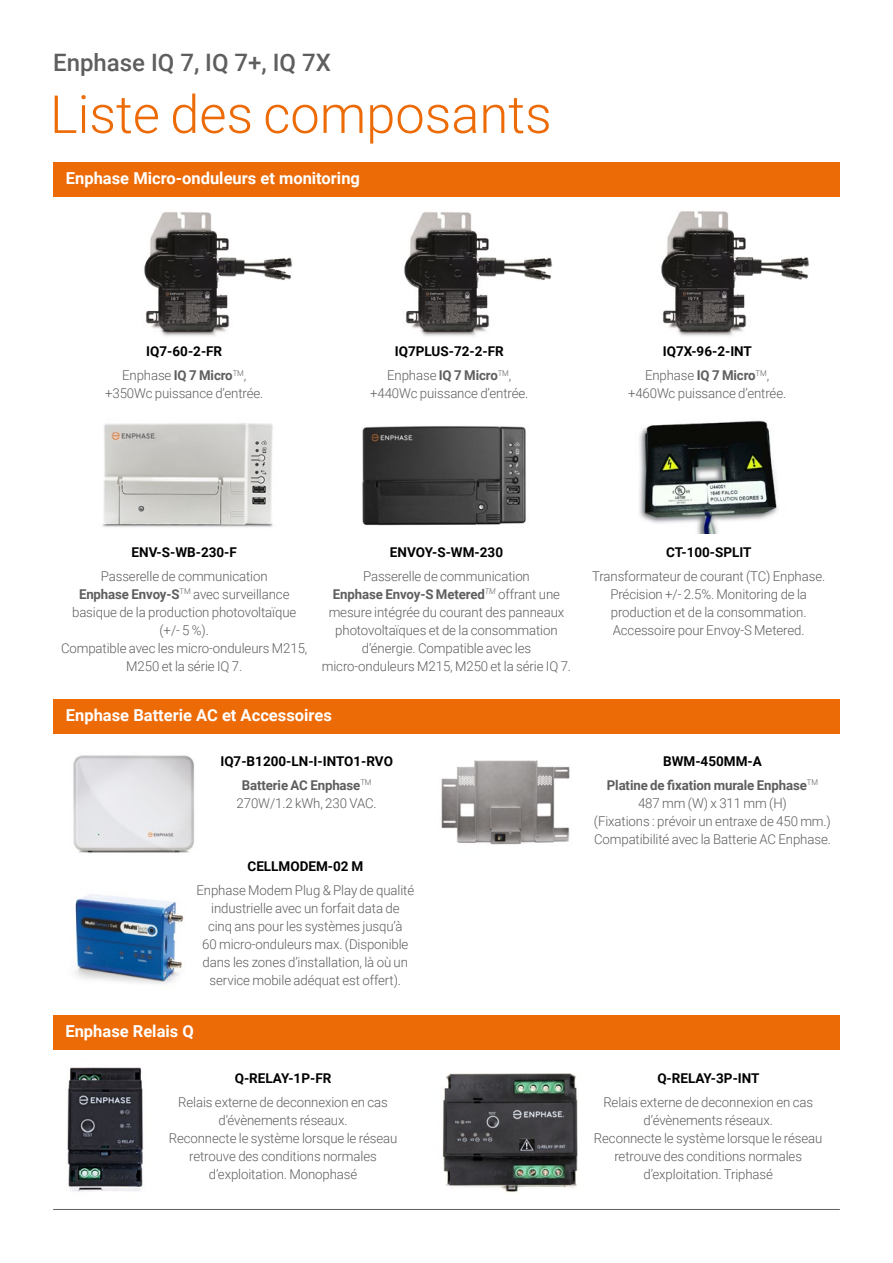
<style>
.page{position:relative;width:893px;height:1263px;background:#fff}
.page>*{position:absolute;margin:0;border:0;box-sizing:border-box;transform-origin:0 0}
.t1{font:300 52.5px "Roboto";color:#ed6b06}
.t2{font:500 24px "Roboto";color:#5f5e5e}
.t3{font:700 16.5px "Roboto";color:#fff}
.t4{font:300 13.5px/18px "Roboto";letter-spacing:-.01em;color:#5f5e5e;text-align:center}
.t5{font:700 13.5px/24px "Roboto";color:#000;text-align:center}
.t6{font:700 13.5px/24px "Roboto";letter-spacing:-.01em;color:#5f5e5e;text-align:center}
.s1{font-weight:300;color:#5f5e5e}
.s2{color:#5f5e5e}
.s3{font-weight:700}
.s4{color:#000}
</style>
<div class="page">
<img style="left:639px;top:420px;width:140px;height:114px">
<img style="left:144px;top:212px;width:149px;height:124px">
<img style="left:404px;top:212px;width:149px;height:124px">
<img style="left:661px;top:211px;width:149px;height:125px">
<img style="left:75px;top:894px;width:109px;height:90px">
<img style="left:73px;top:755px;width:122px;height:98px">
<img style="left:441px;top:760px;width:129px;height:85px">
<hr style="left:53px;top:1209px;width:787px;height:1px;background:#5f5e5e">
<div style="left:53px;top:163px;width:787px;height:34px;background:#ed6b06"></div>
<div style="left:53px;top:699px;width:787px;height:34px;background:#ed6b06"></div>
<img style="left:102px;top:423px;width:171px;height:104px">
<img style="left:362px;top:426px;width:164px;height:100px">
<img style="left:442px;top:1073px;width:136px;height:120px">
<div style="left:53px;top:1015px;width:786px;height:34px;background:#ed6b06"></div>
<img style="left:67px;top:1067px;width:77px;height:125px">
<h2 class="t2" style="left:53px;top:46px;width:279px">Enphase IQ 7, IQ 7+, IQ 7X</h2>
<h1 class="t1" style="left:50px;top:77px;width:503px">Liste des composants</h1>
<p class="t3" style="left:66px;top:167px;width:296px">Enphase Micro-onduleurs et monitoring</p>
<p class="t5" style="left:122px;top:339px;width:126px">IQ7-60-2-FR<br><span class="s1">Enphase</span> <span class="s2">IQ 7 Micro</span><sup>TM</sup><span class="s1">,</span></p>
<p class="t4" style="left:105px;top:384px;width:160px">+350Wc puissance d’entrée.</p>
<p class="t5" style="left:387px;top:339px;width:126px">IQ7PLUS-72-2-FR<br><span class="s1">Enphase</span> <span class="s2">IQ 7 Micro</span><sup>TM</sup><span class="s1">,</span></p>
<p class="t4" style="left:370px;top:384px;width:160px">+440Wc puissance d’entrée.</p>
<p class="t5" style="left:645px;top:339px;width:126px">IQ7X-96-2-INT<br><span class="s1">Enphase</span> <span class="s2">IQ 7 Micro</span><sup>TM</sup><span class="s1">,</span></p>
<p class="t4" style="left:628px;top:384px;width:160px">+460Wc puissance d’entrée.</p>
<p class="t5" style="left:132px;top:540px;width:107px">ENV-S-WB-230-F</p>
<p class="t4" style="left:61px;top:567px;width:248px">Passerelle de communication<br><span class="s3">Enphase Envoy-S</span><sup>TM</sup> avec surveillance basique de la production photovoltaïque (+/- 5 %).<br>Compatible avec les micro-onduleurs M215,<br>M250 et la série IQ 7.</p>
<p class="t5" style="left:390px;top:540px;width:115px">ENVOY-S-WM-230</p>
<p class="t4" style="left:322px;top:567px;width:251px">Passerelle de communication<br><span class="s3">Enphase Envoy-S Metered</span><sup>TM</sup> offrant une mesure intégrée du courant des panneaux photovoltaïques et de la consommation d’énergie. Compatible avec les micro-onduleurs M215, M250 et la série IQ 7.</p>
<p class="t3" style="left:66px;top:703px;width:267px">Enphase Batterie AC et Accessoires</p>
<p class="t5" style="left:220px;top:749px;width:174px">IQ7-B1200-LN-I-INTO1-RVO<br><span class="s2">Batterie AC Enphase</span><sup>TM</sup></p>
<p class="t4" style="left:237px;top:794px;width:142px">270W/1.2 kWh, 230 VAC.</p>
<p class="t5" style="left:248px;top:854px;width:117px">CELLMODEM-02 M</p>
<p class="t4" style="left:196px;top:881px;width:219px">Enphase Modem Plug &amp; Play de qualité industrielle avec un forfait data de<br>cinq ans pour les systèmes jusqu’à<br>60 micro-onduleurs max. (Disponible dans les zones d’installation, là où un service mobile adéquat est offert).</p>
<p class="t3" style="left:65px;top:1020px;width:130px">Enphase Relais Q</p>
<p class="t5" style="left:235px;top:1066px;width:98px">Q-RELAY-1P-FR</p>
<p class="t4" style="left:169px;top:1093px;width:230px">Relais externe de deconnexion en cas d’évènements réseaux.<br>Reconnecte le système lorsque le réseau retrouve des conditions normales d’exploitation. Monophasé</p>
<p class="t5" style="left:666px;top:540px;width:87px">CT-100-SPLIT</p>
<p class="t4" style="left:592px;top:567px;width:235px">Transformateur de courant (TC) Enphase.<br>Précision +/- 2.5%. Monitoring de la production et de la consommation.<br>Accessoire pour Envoy-S Metered.</p>
<p class="t6" style="left:607px;top:749px;width:213px"><span class="s4">BWM-450MM-A<br></span>Platine de fixation murale Enphase<sup>TM</sup></p>
<p class="t4" style="left:594px;top:794px;width:238px">487 mm (W) x 311 mm (H)<br>(Fixations : prévoir un entraxe de 450 mm.)<br>Compatibilité avec la Batterie AC Enphase.</p>
<p class="t5" style="left:657px;top:1066px;width:104px">Q-RELAY-3P-INT</p>
<p class="t4" style="left:594px;top:1093px;width:230px">Relais externe de deconnexion en cas d’évènements réseaux.<br>Reconnecte le système lorsque le réseau retrouve des conditions normales d’exploitation. Triphasé</p>
</div>
